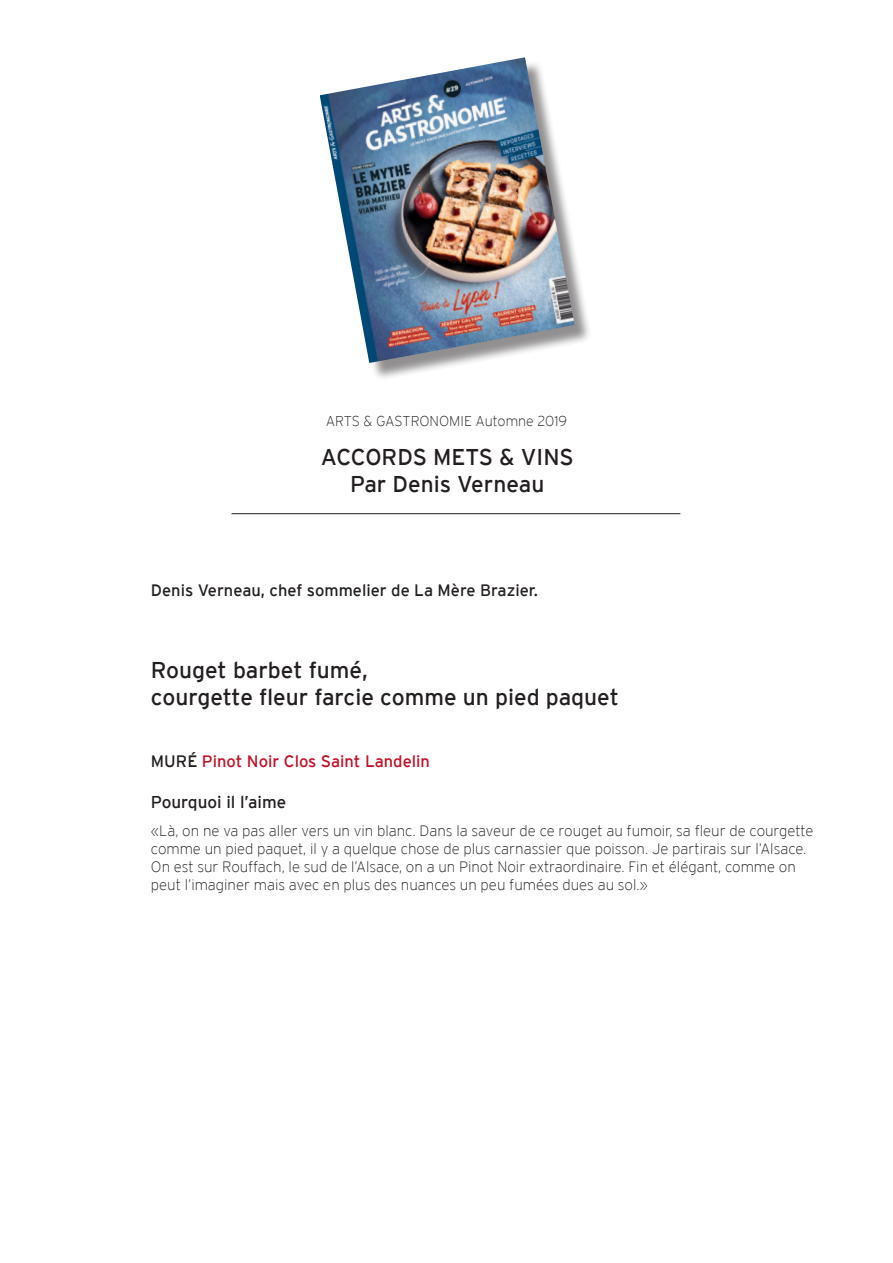
<style>
.page{position:relative;width:893px;height:1263px;background:#fff}
.page>*{position:absolute;margin:0;border:0;box-sizing:border-box;transform-origin:0 0}
.t1{font:22.8px "Interstate";color:#231f20}
.t2{font:17.1px "Interstate";color:#231f20}
.t3{font:16.5px "Interstate";color:#231f20}
.t4{font:16.5px "Interstate";color:#c10f26}
.t5{font:200 15px/18px "Interstate";color:#231f20}
.t6{font:200 14.25px "Interstate";color:#231f20}
.s1{color:#221e1f}
</style>
<div class="page">
<div style="left:322px;top:61px;width:270px;height:320px;background:#231f20;opacity:.5"></div>
<img style="left:320px;top:57px;width:255px;height:306px">
<hr style="left:231px;top:513px;width:449px;height:1px;background:#231f20">
<p class="t6" style="left:326px;top:413px;width:243px">ARTS &amp; GASTRONOMIE Automne 2019</p>
<p class="t1" style="left:321px;top:444px;width:255px">ACCORDS METS &amp; VINS</p>
<p class="t1" style="left:350px;top:471px;width:196px">Par Denis Verneau</p>
<p class="t3" style="left:151px;top:580px;width:388px">Denis Verneau, chef sommelier de La Mère Brazier.</p>
<p class="t1" style="left:151px;top:657px;width:219px">Rouget barbet fumé,</p>
<p class="t1" style="left:151px;top:684px;width:469px">courgette fleur farcie comme un pied paquet</p>
<p class="t4" style="left:151px;top:751px;width:281px"><span class="s1">MURÉ</span> Pinot Noir Clos Saint Landelin</p>
<p class="t2" style="left:151px;top:792px;width:137px">Pourquoi il l’aime</p>
<p class="t5" style="left:151px;top:822px;width:664px">«Là, on ne va pas aller vers un vin blanc. Dans la saveur de ce rouget au fumoir, sa fleur de courgette comme un pied paquet, il y a quelque chose de plus carnassier que poisson. Je partirais sur l’Alsace.<br>On est sur Rouffach, le sud de l’Alsace, on a un Pinot Noir extraordinaire. Fin et élégant, comme on peut l’imaginer mais avec en plus des nuances un peu fumées dues au sol.»</p>
</div>
